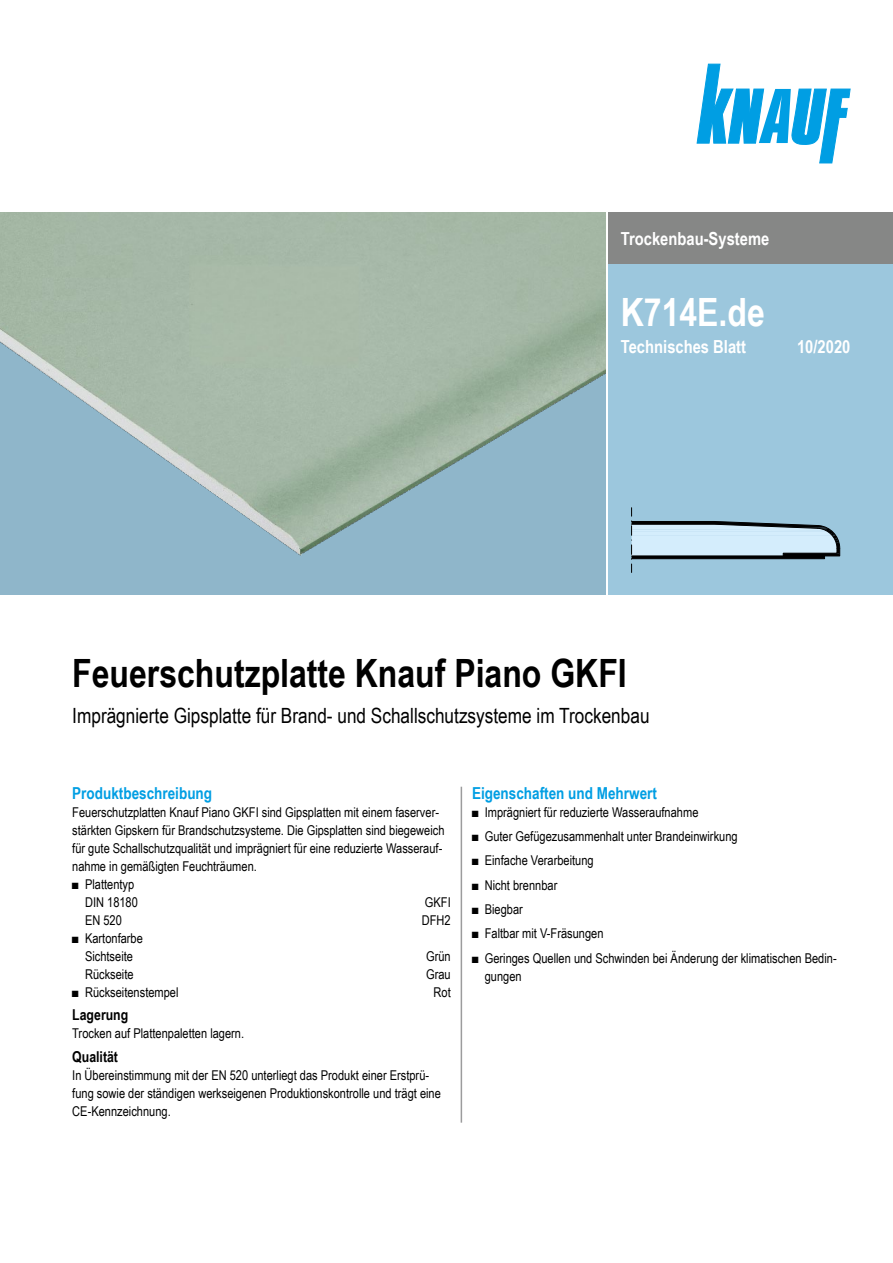
<style>
.page{position:relative;width:893px;height:1263px;background:#fff}
.page>*{position:absolute;margin:0;border:0;box-sizing:border-box;transform-origin:0 0}
.t1{font:700 39px "Arial Narrow";color:#000}
.t2{font:700 39px "Arial Narrow";color:#fff}
.t3{font:21px "Arial Narrow";color:#000}
.t4{font:700 18px "Arial Narrow";color:#fff}
.Ue3_11cyan_TB{font:700 16.5px "Arial Narrow";color:#009ee3}
.Ue4_10schwarz_TB{font:700 15px "Arial Narrow";color:#000}
.Text_TB{font:13.5px/18px "Arial Narrow";color:#000}
</style>
<div class="page">
<div style="left:608px;top:213px;width:285px;height:382px;background:#9cc7dd"></div>
<div style="left:608px;top:213px;width:285px;height:51px;background:#868786"></div>
<svg style="left:631px;top:508px;width:209px;height:64px"></svg>
<img style="left:0;top:213px;width:606px;height:382px">
<svg style="left:697px;top:64px;width:153px;height:99px"></svg>
<hr style="left:461px;top:787px;width:1px;height:336px;background:#9c9c9d">
<h3 class="t4" style="left:621px;top:225px;width:150px">Trockenbau‑Systeme</h3>
<h1 class="t2" style="left:621px;top:282px;width:145px">K714E.de</h1>
<h3 class="t4" style="left:621px;top:333px;width:127px">Technisches Blatt</h3>
<h3 class="t4" style="left:797px;top:333px;width:55px">10/2020</h3>
<h1 class="t1" style="left:72px;top:644px;width:556px">Feuerschutzplatte Knauf Piano GKFI</h1>
<h2 class="t3" style="left:72px;top:700px;width:579px">Imprägnierte Gipsplatte für Brand- und Schallschutzsysteme im Trockenbau</h2>
<p class="Ue3_11cyan_TB" style="left:72px;top:780px;width:141px">Produktbeschreibung</p>
<p class="Text_TB" style="left:72px;top:802px;width:374px">Feuerschutzplatten Knauf Piano GKFI sind Gipsplatten mit einem faserver&shy;stärkten Gipskern für Brandschutzsysteme. Die Gipsplatten sind biegeweich für gute Schallschutzqualität und imprägniert für eine reduzierte Wasserauf&shy;nahme in gemäßigten Feuchträumen.</p>
<p class="Text_TB" style="left:72px;top:874px;width:67px;text-align:right">■ Plattentyp<br>DIN 18180</p>
<p class="Text_TB" style="left:425px;top:892px;width:27px">GKFI</p>
<p class="Text_TB" style="left:85px;top:910px;width:38px">EN 520</p>
<p class="Text_TB" style="left:422px;top:910px;width:30px">DFH2</p>
<p class="Text_TB" style="left:72px;top:928px;width:72px;text-align:center">■ Kartonfarbe<br>Sichtseite</p>
<p class="Text_TB" style="left:426px;top:946px;width:26px">Grün</p>
<p class="Text_TB" style="left:85px;top:964px;width:50px">Rückseite</p>
<p class="Text_TB" style="left:426px;top:964px;width:26px">Grau</p>
<p class="Text_TB" style="left:72px;top:982px;width:108px">■ Rückseitenstempel</p>
<p class="Text_TB" style="left:433px;top:982px;width:19px">Rot</p>
<p class="Ue4_10schwarz_TB" style="left:72px;top:1003px;width:58px">Lagerung</p>
<p class="Text_TB" style="left:72px;top:1024px;width:173px">Trocken auf Plattenpaletten lagern.</p>
<p class="Ue4_10schwarz_TB" style="left:72px;top:1045px;width:47px">Qualität</p>
<p class="Text_TB" style="left:72px;top:1065px;width:370px">In Übereinstimmung mit der EN 520 unterliegt das Produkt einer Erstprü&shy;fung sowie der ständigen werkseigenen Produktionskontrolle und trägt eine<br>CE‑Kennzeichnung.</p>
<p class="Ue3_11cyan_TB" style="left:472px;top:780px;width:186px">Eigenschaften und Mehrwert</p>
<p class="Text_TB" style="left:472px;top:802px;width:228px">■ Imprägniert für reduzierte Wasseraufnahme</p>
<p class="Text_TB" style="left:472px;top:827px;width:267px">■ Guter Gefügezusammenhalt unter Brandeinwirkung</p>
<p class="Text_TB" style="left:472px;top:851px;width:123px">■ Einfache Verarbeitung</p>
<p class="Text_TB" style="left:472px;top:875px;width:87px">■ Nicht brennbar</p>
<p class="Text_TB" style="left:472px;top:900px;width:52px">■ Biegbar</p>
<p class="Text_TB" style="left:472px;top:924px;width:133px">■ Faltbar mit V-Fräsungen</p>
<p class="Text_TB" style="left:485px;top:948px;width:354px;text-indent:-13px">■ Geringes Quellen und Schwinden bei Änderung der klimatischen Bedin&shy;gungen</p>
</div>
